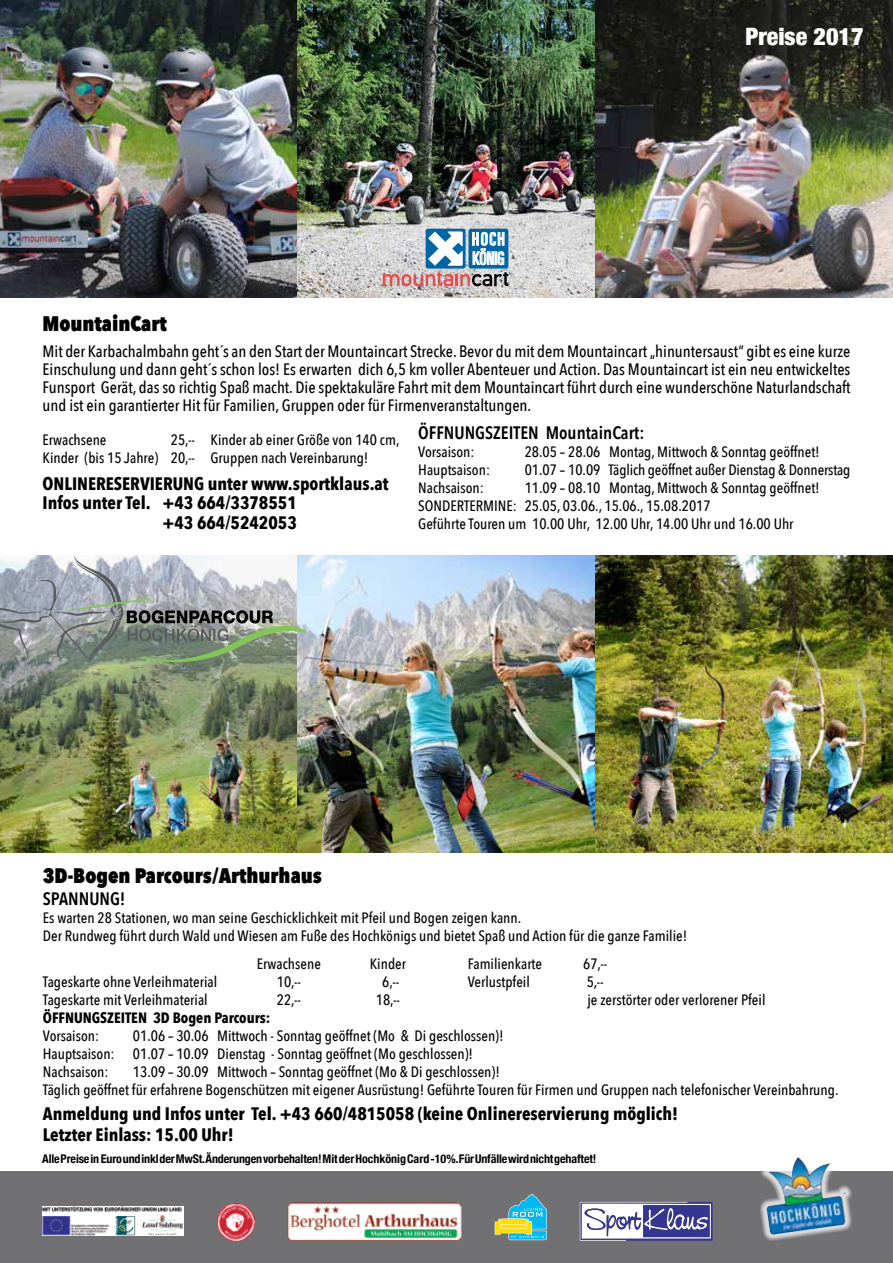
<style>
.page{position:relative;width:893px;height:1263px;background:#fff}
.page>*{position:absolute;margin:0;border:0;box-sizing:border-box;transform-origin:0 0}
.t1{font:900 condensed 24px "Helvetica Neue";color:#fff}
.t2{font:800 21px "Avenir Next Condensed";color:#000}
.t3{font:700 18px/21.6px "Avenir Next Condensed";color:#000}
.t4{font:600 18px "Avenir Next Condensed";color:#000}
.t5{font:ultra-condensed 17.7px/19.2px "Univers";color:#fff}
.t6{font:500 16.5px/18px "Avenir Next Condensed";color:#000;text-align:justify}
.t7{font:500 15px/18px "Avenir Next Condensed";color:#000}
.t8{font:700 15px "Avenir Next Condensed";color:#000}
.t9{font:700 condensed 12px "Helvetica Neue";letter-spacing:-.01em;color:#000}
</style>
<div class="page">
<img style="left:0;top:0;width:893px;height:298px">
<div style="left:0;top:1171px;width:893px;height:92px;background:#717073"></div>
<img style="left:42px;top:1206px;width:142px;height:30px">
<img style="left:143px;top:1216px;width:40px;height:18px">
<svg style="left:580px;top:1202px;width:132px;height:39px"></svg>
<img style="left:288px;top:1202px;width:173px;height:39px">
<svg style="left:495px;top:1194px;width:52px;height:46px"></svg>
<img style="left:217px;top:1203px;width:38px;height:38px">
<img style="left:760px;top:1157px;width:92px;height:84px">
<div style="left:426px;top:229px;width:39px;height:40px;background:#0065a4;border-radius:2px"></div>
<svg style="left:428px;top:231px;width:35px;height:35px"></svg>
<svg style="left:383px;top:272px;width:127px;height:14px"></svg>
<div style="left:468px;top:229px;width:40px;height:40px;background:#0065a4;border-radius:2px"></div>
<svg style="left:472px;top:232px;width:32px;height:33px"></svg>
<img style="left:0;top:555px;width:893px;height:298px">
<svg style="left:0;top:555px;width:306px;height:112px"></svg>
<p class="t5" style="left:472px;top:229px;width:34px">HOCH<br>KÖNIG</p>
<h1 class="t1" style="left:746px;top:16px;width:119px">Preise 2017</h1>
<h2 class="t2" style="left:43px;top:311px;width:126px">MountainCart</h2>
<p class="t6" style="left:43px;top:342px;width:809px">Mit der Karbachalmbahn geht´s an den Start der Mountaincart Strecke. Bevor du mit dem Mountaincart „hinuntersaust“ gibt es eine kurze Einschulung und dann geht´s schon los! Es erwarten dich 6,5 km voller Abenteuer und Action. Das Mountaincart ist ein neu entwickeltes Funsport Gerät, das so richtig Spaß macht. Die spektakuläre Fahrt mit dem Mountaincart führt durch eine wunderschöne Naturlandschaft und ist ein garantierter Hit für Familien, Gruppen oder für Firmenveranstaltungen.</p>
<p class="t7" style="left:43px;top:431px;width:358px;text-indent:128px">25,-- Kinder ab einer Größe von 140 cm,<br>Kinder (bis 15 Jahre) 20,-- Gruppen nach Vereinbarung!</p>
<p class="t7" style="left:43px;top:431px;width:65px">Erwachsene</p>
<p class="t3" style="left:43px;top:472px;width:347px">ONLINERESERVIERUNG unter www.sportklaus.at</p>
<p class="t3" style="left:43px;top:492px;width:256px">Infos unter Tel. +43 664/3378551</p>
<p class="t3" style="left:163px;top:511px;width:136px">+43 664/5242053</p>
<p class="t4" style="left:418px;top:417px;width:228px">ÖFFNUNGSZEITEN MountainCart:</p>
<p class="t7" style="left:418px;top:442px;width:58px">Vorsaison:</p>
<p class="t7" style="left:525px;top:442px;width:297px">28.05 – 28.06 Montag, Mittwoch &amp; Sonntag geöffnet!</p>
<p class="t7" style="left:418px;top:460px;width:73px">Hauptsaison:</p>
<p class="t7" style="left:525px;top:460px;width:327px">01.07 – 10.09 Täglich geöffnet außer Dienstag &amp; Donnerstag</p>
<p class="t7" style="left:418px;top:478px;width:67px">Nachsaison:</p>
<p class="t7" style="left:418px;top:478px;width:403px;text-indent:106px">11.09 – 08.10 Montag, Mittwoch &amp; Sonntag geöffnet!<br>SONDERTERMINE: 25.05, 03.06., 15.06., 15.08.2017<br>Geführte Touren um 10.00 Uhr, 12.00 Uhr, 14.00 Uhr und 16.00 Uhr</p>
<h2 class="t2" style="left:43px;top:862px;width:281px">3D-Bogen Parcours/Arthurhaus</h2>
<p class="t4" style="left:43px;top:883px;width:84px">SPANNUNG!</p>
<p class="t7" style="left:43px;top:908px;width:646px">Es warten 28 Stationen, wo man seine Geschicklichkeit mit Pfeil und Bogen zeigen kann.<br>Der Rundweg führt durch Wald und Wiesen am Fuße des Hochkönigs und bietet Spaß und Action für die ganze Familie!</p>
<p class="t7" style="left:257px;top:955px;width:65px">Erwachsene</p>
<p class="t7" style="left:370px;top:955px;width:38px">Kinder</p>
<p class="t7" style="left:43px;top:973px;width:176px">Tageskarte ohne Verleihmaterial</p>
<p class="t7" style="left:277px;top:973px;width:26px">10,--</p>
<p class="t7" style="left:382px;top:973px;width:19px">6,--</p>
<p class="t7" style="left:43px;top:991px;width:166px">Tageskarte mit Verleihmaterial</p>
<p class="t7" style="left:277px;top:991px;width:26px">22,--</p>
<p class="t7" style="left:376px;top:991px;width:26px">18,--</p>
<p class="t8" style="left:43px;top:1009px;width:229px">ÖFFNUNGSZEITEN 3D Bogen Parcours:</p>
<p class="t7" style="left:43px;top:1027px;width:58px">Vorsaison:</p>
<p class="t7" style="left:468px;top:955px;width:76px">Familienkarte</p>
<p class="t7" style="left:583px;top:955px;width:26px">67,--</p>
<p class="t7" style="left:468px;top:973px;width:64px">Verlustpfeil</p>
<p class="t7" style="left:587px;top:973px;width:180px">5,--<br>je zerstörter oder verlorener Pfeil</p>
<p class="t7" style="left:43px;top:1027px;width:462px;text-indent:90px">01.06 – 30.06 Mittwoch - Sonntag geöffnet (Mo &amp; Di geschlossen)!<br>Hauptsaison: 01.07 – 10.09 Dienstag - Sonntag geöffnet (Mo geschlossen)!<br>Nachsaison:</p>
<p class="t7" style="left:43px;top:1063px;width:797px;text-indent:90px">13.09 – 30.09 Mittwoch – Sonntag geöffnet (Mo &amp; Di geschlossen)!<br>Täglich geöffnet für erfahrene Bogenschützen mit eigener Ausrüstung! Geführte Touren für Firmen und Gruppen nach telefonischer Vereinbahrung.</p>
<p class="t3" style="left:43px;top:1102px;width:637px">Anmeldung und Infos unter Tel. +43 660/4815058 (keine Onlinereservierung möglich!<br>Letzter Einlass: 15.00 Uhr!</p>
<p class="t9" style="left:42px;top:1148px;width:556px">Alle Preise in Euro und inkl der MwSt. Änderungen vorbehalten! Mit der Hochkönig Card -10%. Für Unfälle wird nicht gehaftet!</p>
</div>
